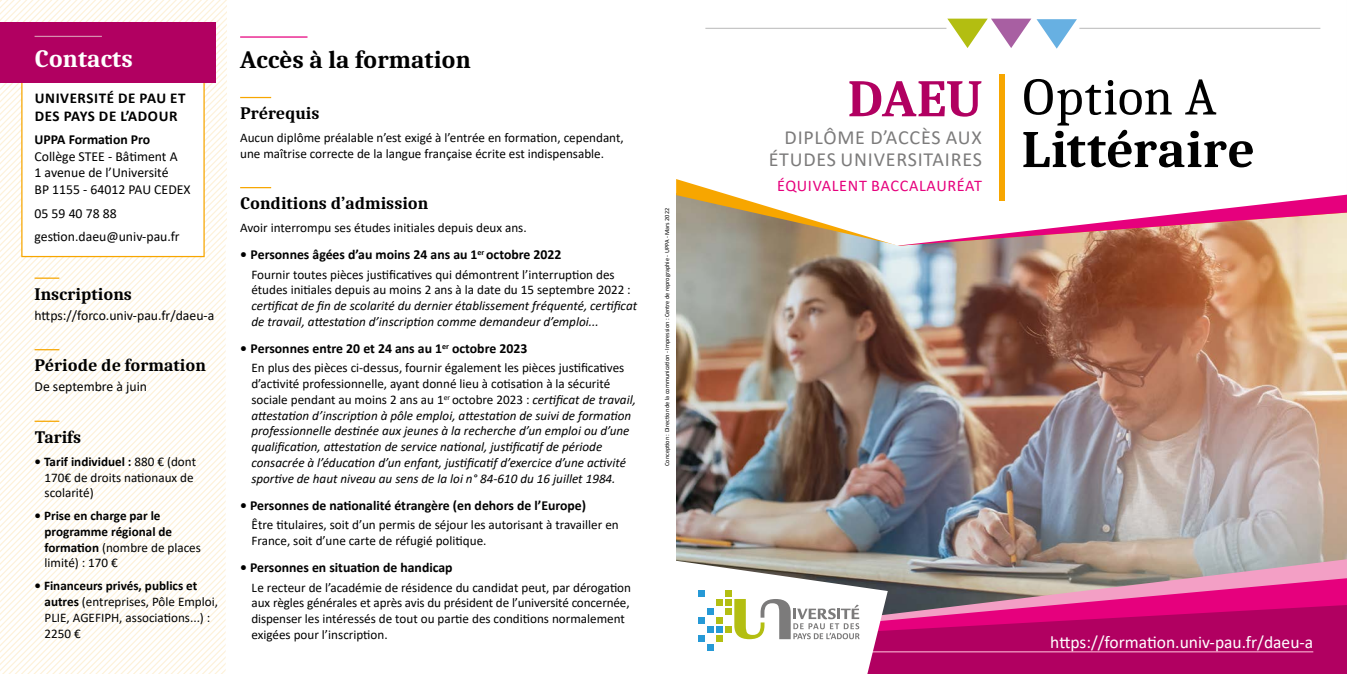
<style>
.page{position:relative;width:1347px;height:674px;background:#fff}
.page>*{position:absolute;margin:0;border:0;box-sizing:border-box;transform-origin:0 0}
.t1{font:700 52.5px "Caladea";letter-spacing:.005em;color:#000}
.t2{font:52.5px "Caladea";letter-spacing:-.01em;color:#000}
.t3{font:700 52.5px "Caladea";color:#b10061}
.t4{font:700 25px "Caladea";color:#000}
.t5{font:700 25px "Caladea";color:#fff}
.t6{font:20px/22.5px "Calibri";letter-spacing:.04em;color:#7c7b7b;text-align:right}
.t7{font:700 17.5px "Caladea";color:#000}
.t8{font:17.5px "Calibri";color:#fff}
.t9{font:16.25px "Calibri";letter-spacing:.04em;color:#e6007d}
.t10{font:700 15px/18px "Calibri";letter-spacing:.04em;color:#000}
.t11{font:700 13.75px "Calibri";color:#000}
.t12{font:13.75px/16.5px "Calibri";color:#000}
.t13{font:13.12px/15.8px "Calibri";color:#000}
.t14{font:italic 13.12px/15.8px "Calibri";color:#000}
.t15{font:700 13.12px/15.8px "Calibri";color:#000}
.t16{font:6.25px "Calibri";color:#000}
.s1{font-weight:700}
.s2{font-weight:400}
.s3{font-style:normal}
</style>
<div class="page">
<svg style="left:0;top:0;width:226px;height:176px"></svg>
<svg style="left:0;top:251px;width:226px;height:422px"></svg>
<svg style="left:12px;top:263px;width:214px;height:410px"></svg>
<svg style="left:24px;top:276px;width:202px;height:397px"></svg>
<svg style="left:37px;top:288px;width:189px;height:385px"></svg>
<svg style="left:49px;top:301px;width:177px;height:372px"></svg>
<div style="left:21px;top:28px;width:184px;height:229px;background:#fff;border:1px solid #f7a600"></div>
<div style="left:0;top:22px;width:215px;height:60px;background:#b10061"></div>
<hr style="left:240px;top:36px;width:67px;height:2px;background:#e6007d">
<hr style="left:240px;top:97px;width:31px;height:1px;background:#f7a600">
<hr style="left:240px;top:187px;width:31px;height:1px;background:#f7a600">
<hr style="left:35px;top:36px;width:67px;height:1px;background:#d78faf">
<svg style="left:35px;top:277px;width:24px;height:1px"></svg>
<svg style="left:35px;top:349px;width:24px;height:1px"></svg>
<svg style="left:35px;top:420px;width:24px;height:1px"></svg>
<img style="left:676px;top:245px;width:670px;height:314px">
<svg style="left:887px;top:559px;width:459px;height:19px"></svg>
<svg style="left:887px;top:578px;width:459px;height:26px"></svg>
<svg style="left:887px;top:604px;width:459px;height:69px;fill:#b10061"></svg>
<hr style="left:870px;top:650px;width:443px;height:2px;background:#f39fc5">
<svg style="left:676px;top:18px;width:670px;height:227px"></svg>
<svg style="left:947px;top:19px;width:130px;height:30px"></svg>
<hr style="left:705px;top:28px;width:241px;height:1px;background:#c6c6c6">
<hr style="left:1079px;top:28px;width:241px;height:1px;background:#c6c6c6">
<div style="left:999px;top:74px;width:5px;height:127px;background:#f7a600"></div>
<svg style="left:676px;top:559px;width:211px;height:114px"></svg>
<h2 class="t5" style="left:35px;top:43px;width:100px">Contacts</h2>
<p class="t10" style="left:35px;top:89px;width:152px">UNIVERSITÉ DE PAU ET<br>DES PAYS DE L’ADOUR</p>
<p class="t11" style="left:35px;top:130px;width:117px">UPPA Formation Pro</p>
<p class="t12" style="left:35px;top:148px;width:158px">Collège STEE - Bâtiment A<br>1 avenue de l’Université<br>BP 1155 - 64012 PAU CEDEX</p>
<p class="t12" style="left:35px;top:201px;width:147px;line-height:23.6px">05 59 40 78 88 gestion.daeu@univ-pau.fr</p>
<h3 class="t7" style="left:35px;top:283px;width:99px">Inscriptions</h3>
<p class="t12" style="left:35px;top:306px;width:181px">https://forco.univ-pau.fr/daeu-a</p>
<h3 class="t7" style="left:35px;top:354px;width:173px">Période de formation</h3>
<p class="t12" style="left:35px;top:378px;width:114px">De septembre à juin</p>
<h3 class="t7" style="left:35px;top:426px;width:48px">Tarifs</h3>
<p class="t13" style="left:45px;top:453px;width:153px;text-indent:-10px"><span class="s1">• Tarif individuel :</span> 880 € (dont<br>170€ de droits nationaux de scolarité)</p>
<p class="t15" style="left:45px;top:507px;width:158px;text-indent:-10px">• Prise en charge par le programme régional de formation <span class="s2">(nombre de places limité) : 170 €</span></p>
<p class="t13" style="left:45px;top:577px;width:175px;text-indent:-10px"><span class="s1">• Financeurs privés, publics et autres</span> (entreprises, Pôle Emploi,<br>PLIE, AGEFIPH, associations...) :<br>2250 €</p>
<h2 class="t4" style="left:240px;top:44px;width:232px">Accès à la formation</h2>
<h3 class="t7" style="left:240px;top:103px;width:81px">Prérequis</h3>
<p class="t13" style="left:240px;top:129px;width:385px">Aucun diplôme préalable n’est exigé à l’entrée en formation, cependant, une maîtrise correcte de la langue française écrite est indispensable.</p>
<h3 class="t7" style="left:240px;top:193px;width:190px">Conditions d’admission</h3>
<p class="t13" style="left:240px;top:219px;width:288px">Avoir interrompu ses études initiales depuis deux ans.</p>
<p class="t11" style="left:240px;top:245px;width:323px">• Personnes âgées d’au moins 24 ans au 1<sup>er</sup> octobre 2022</p>
<p class="t13" style="left:251px;top:266px;width:381px">Fournir toutes pièces justificatives qui démontrent l’interruption des études initiales depuis au moins 2 ans à la date du 15 septembre 2022 :</p>
<p class="t14" style="left:251px;top:297px;width:387px">certificat de fin de scolarité du dernier établissement fréquenté, certificat de travail, attestation d’inscription comme demandeur d’emploi...</p>
<p class="t11" style="left:240px;top:338px;width:289px">• Personnes entre 20 et 24 ans au 1<sup>er</sup> octobre 2023</p>
<p class="t14" style="left:251px;top:359px;width:386px"><span class="s3">En plus des pièces ci-dessus, fournir également les pièces justificatives d’activité professionnelle, ayant donné lieu à cotisation à la sécurité sociale pendant au moins 2 ans au 1</span><sup>er</sup> <span class="s3">octobre 2023 :</span> certificat de travail, attestation d’inscription à pôle emploi, attestation de suivi de formation professionnelle destinée aux jeunes à la recherche d’un emploi ou d’une qualification, attestation de service national, justificatif de période consacrée à l’éducation d’un enfant, justificatif d’exercice d’une activité sportive de haut niveau au sens de la loi n° 84-610 du 16 juillet 1984.</p>
<p class="t11" style="left:240px;top:495px;width:347px">• Personnes de nationalité étrangère (en dehors de l’Europe)</p>
<p class="t13" style="left:251px;top:516px;width:369px">Être titulaires, soit d’un permis de séjour les autorisant à travailler en<br>France, soit d’une carte de réfugié politique.</p>
<p class="t11" style="left:240px;top:557px;width:214px">• Personnes en situation de handicap</p>
<p class="t13" style="left:251px;top:578px;width:381px">Le recteur de l’académie de résidence du candidat peut, par dérogation aux règles générales et après avis du président de l’université concernée, dispenser les intéressés de tout ou partie des conditions normalement exigées pour l’inscription.</p>
<p class="t16" style="left:663px;top:465px;width:259px;rotate:-90deg">Conception : Direction de la communication - Impression : Centre de reprographie - UPPA - Mars 2022</p>
<h1 class="t3" style="left:847px;top:67px;width:137px">DAEU</h1>
<h3 class="t6" style="left:768px;top:125px;width:215px">DIPLÔME D’ACCÈS AUX<br>ÉTUDES UNIVERSITAIRES</h3>
<p class="t9" style="left:777px;top:174px;width:206px">ÉQUIVALENT BACCALAURÉAT</p>
<h1 class="t2" style="left:1021px;top:65px;width:197px">Option A</h1>
<h1 class="t1" style="left:1021px;top:117px;width:235px">Littéraire</h1>
<h3 class="t8" style="left:1050px;top:629px;width:264px">https://formation.univ-pau.fr/daeu-a</h3>
</div>
